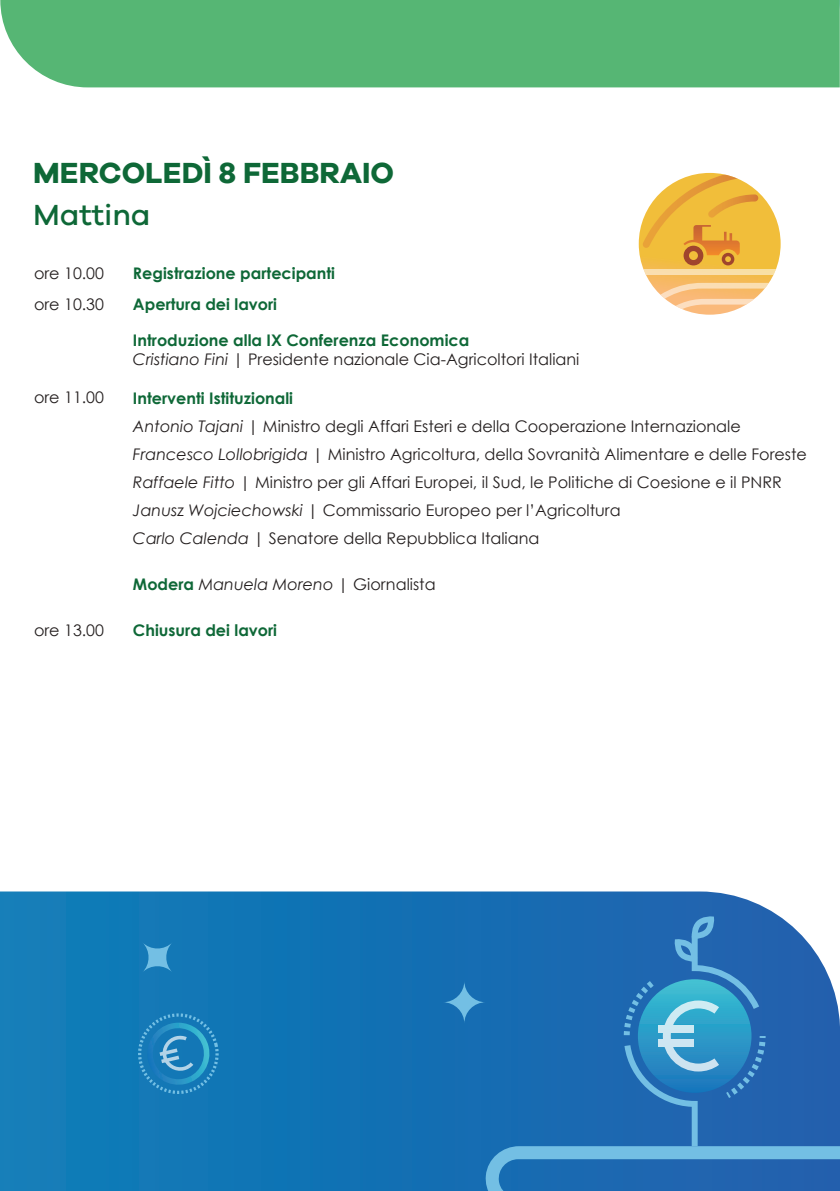
<style>
.page{position:relative;width:840px;height:1191px;background:#fff}
.page>*{position:absolute;margin:0;border:0;box-sizing:border-box;transform-origin:0 0}
.t1{font:700 30px "Galano Grotesque";color:#0e6837}
.t2{font:500 30px "Galano Grotesque";color:#0e6837}
.t3{font:16px/28px "Century Gothic";color:#241f1f}
.t4{font:700 16px/30.4px "Century Gothic";color:#0e6837}
.t5{font:italic 16px "Century Gothic";color:#241f1f}
.s1{font-weight:700;color:#0e6837}
.s2{font-style:italic}
.s3{font-weight:700;font-style:normal;color:#0e6837}
.s4{font-style:normal}
</style>
<div class="page">
<svg style="left:638px;top:173px;width:142px;height:142px;background:#f3be4f"></svg>
<svg style="left:643px;top:269px;width:133px;height:5px"></svg>
<svg style="left:642px;top:173px;width:121px;height:92px;background:#edb94f"></svg>
<svg style="left:650px;top:283px;width:119px;height:32px"></svg>
<svg style="left:0;top:891px;width:779px;height:300px;background:#1375b5"></svg>
<svg style="left:485px;top:916px;width:354px;height:275px;background:#2b76b8"></svg>
<svg style="left:138px;top:1013px;width:80px;height:81px;background:#2586be"></svg>
<svg style="left:142px;top:942px;width:30px;height:30px"></svg>
<svg style="left:442px;top:981px;width:43px;height:42px"></svg>
<div style="left:0;top:0;width:839px;height:87px;background:#56b674"></div>
<h1 class="t1" style="left:33px;top:154px;width:362px">MERCOLEDÌ 8 FEBBRAIO</h1>
<h1 class="t2" style="left:33px;top:197px;width:119px">Mattina</h1>
<p class="t3" style="left:34px;top:258px;width:71px;line-height:30.4px">ore 10.00 ore 10.30</p>
<p class="t4" style="left:133px;top:258px;width:203px">Registrazione partecipanti<br>Apertura dei lavori</p>
<p class="t3" style="left:133px;top:330px;width:447px;line-height:19.2px"><span class="s1">Introduzione alla IX Conferenza Economica<br></span><span class="s2">Cristiano Fini</span> | Presidente nazionale Cia-Agricoltori Italiani</p>
<p class="t3" style="left:34px;top:382px;width:71px">ore 11.00</p>
<p class="t3" style="left:133px;top:383px;width:675px"><span class="s1">Interventi Istituzionali<br></span><span class="s2">Antonio Tajani</span> | Ministro degli Affari Esteri e della Cooperazione Internazionale <span class="s2">Francesco Lollobrigida</span> | Ministro Agricoltura, della Sovranità Alimentare e delle Foreste <span class="s2">Raffaele Fitto</span> | Ministro per gli Affari Europei, il Sud, le Politiche di Coesione e il PNRR <span class="s2">Janusz Wojciechowski</span> | Commissario Europeo per l’Agricoltura<br><span class="s2">Carlo Calenda</span> | Senatore della Repubblica Italiana</p>
<p class="t5" style="left:133px;top:574px;width:304px"><span class="s3">Modera</span> Manuela Moreno <span class="s4">| Giornalista</span></p>
<p class="t3" style="left:34px;top:616px;width:71px">ore 13.00</p>
<p class="t4" style="left:133px;top:615px;width:145px">Chiusura dei lavori</p>
</div>
